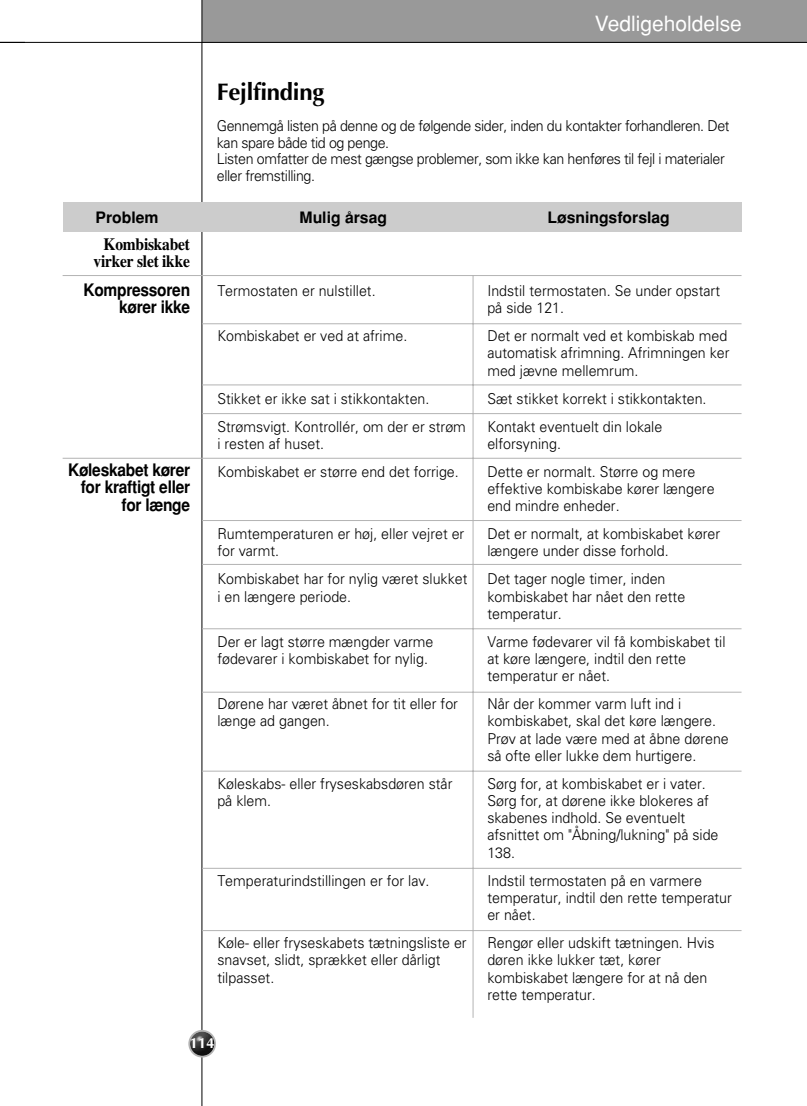
<style>
.page{position:relative;width:807px;height:1106px;background:#fff}
.page>*{position:absolute;margin:0;border:0;box-sizing:border-box;transform-origin:0 0}
.t1{font:700 24px "Optima";letter-spacing:-.01em;color:#000}
.t2{font:21px "Helvetica";color:#fff}
.t3{font:700 17.25px/17.2px "Helvetica";letter-spacing:-.015em;color:#000;text-align:right;scale:.9 1}
.t4{font:700 17.25px/17.2px "Times";letter-spacing:-.015em;color:#000;text-align:center;scale:.9 1}
.t5{font:700 15.75px "Helvetica";color:#000}
.t6{font:300 15px/17.2px "Univers";color:#000;scale:.95 1}
.t7{font:300 15px/16.5px "Univers";letter-spacing:-.025em;color:#000;scale:.95 1}
.t8{font:700 15px "Optane";color:#fff}
</style>
<div class="page">
<div style="left:202px;top:0;width:605px;height:43px;background:#999"></div>
<hr style="left:202px;top:0;width:1px;height:1106px;background:#000">
<svg style="left:188px;top:1029px;width:28px;height:28px"></svg>
<img style="left:190px;top:1031px;width:24px;height:24px;border-radius:50%">
<hr style="left:0;top:42px;width:807px;height:1px;background:#000">
<div style="left:63px;top:202px;width:679px;height:30px;background:#ccc"></div>
<hr style="left:202px;top:323px;width:540px;height:1px;background:#b3b3b3">
<hr style="left:202px;top:384px;width:540px;height:1px;background:#b3b3b3">
<hr style="left:202px;top:413px;width:540px;height:1px;background:#b3b3b3">
<hr style="left:63px;top:458px;width:679px;height:1px;background:#b3b3b3">
<hr style="left:63px;top:275px;width:679px;height:1px;background:#b3b3b3">
<hr style="left:202px;top:520px;width:540px;height:1px;background:#b3b3b3">
<hr style="left:202px;top:564px;width:540px;height:1px;background:#b3b3b3">
<hr style="left:202px;top:628px;width:540px;height:1px;background:#b3b3b3">
<hr style="left:202px;top:770px;width:540px;height:1px;background:#b3b3b3">
<hr style="left:202px;top:868px;width:540px;height:1px;background:#b3b3b3">
<hr style="left:202px;top:930px;width:540px;height:1px;background:#b3b3b3">
<hr style="left:202px;top:692px;width:540px;height:1px;background:#b3b3b3">
<hr style="left:473px;top:276px;width:1px;height:741px;background:#b3b3b3">
<h2 class="t2" style="left:595px;top:16px;width:149px">Vedligeholdelse</h2>
<h1 class="t1" style="left:217px;top:82px;width:109px">Fejlfinding</h1>
<p class="t7" style="left:217px;top:119px;width:541px">Gennemgå listen på denne og de følgende sider, inden du kontakter forhandleren. Det kan spare både tid og penge.<br>Listen omfatter de mest gængse problemer, som ikke kan henføres til fejl i materialer eller fremstilling.</p>
<p class="t5" style="left:96px;top:212px;width:64px">Problem</p>
<p class="t5" style="left:300px;top:212px;width:89px">Mulig årsag</p>
<p class="t5" style="left:547px;top:212px;width:124px">Løsningsforslag</p>
<p class="t4" style="left:94px;top:237px;width:109px">Kombiskabet virker slet ikke</p>
<p class="t3" style="left:83px;top:282px;width:120px">Kompressoren kører ikke</p>
<p class="t3" style="left:68px;top:463px;width:137px">Køleskabet kører for kraftigt eller for længe</p>
<p class="t6" style="left:217px;top:283px;width:168px">Termostaten er nulstillet.</p>
<p class="t6" style="left:217px;top:328px;width:201px">Kombiskabet er ved at afrime.</p>
<p class="t6" style="left:217px;top:386px;width:263px;line-height:27.9px">Stikket er ikke sat i stikkontakten.<br>Strømsvigt. Kontrollér, om der er strøm</p>
<p class="t6" style="left:217px;top:431px;width:256px;line-height:27.9px">i resten af huset.<br>Kombiskabet er større end det forrige.</p>
<p class="t6" style="left:217px;top:526px;width:262px">Rumtemperaturen er høj, eller vejret er for varmt.</p>
<p class="t6" style="left:217px;top:571px;width:265px">Kombiskabet har for nylig været slukket i en længere periode.</p>
<p class="t6" style="left:217px;top:634px;width:229px">Der er lagt større mængder varme fødevarer i kombiskabet for nylig.</p>
<p class="t6" style="left:217px;top:696px;width:255px">Dørene har været åbnet for tit eller for længe ad gangen.</p>
<p class="t6" style="left:217px;top:776px;width:249px">Køleskabs- eller fryseskabsdøren står på klem.</p>
<p class="t6" style="left:217px;top:873px;width:225px">Temperaturindstillingen er for lav.</p>
<p class="t6" style="left:217px;top:935px;width:264px">Køle- eller fryseskabets tætningsliste er snavset, slidt, sprækket eller dårligt tilpasset.</p>
<p class="t8" style="left:190px;top:1036px;width:26px">114</p>
<p class="t6" style="left:487px;top:283px;width:247px">Indstil termostaten. Se under opstart på side 121.</p>
<p class="t6" style="left:487px;top:328px;width:256px">Det er normalt ved et kombiskab med automatisk afrimning. Afrimningen ker med jævne mellemrum.</p>
<p class="t6" style="left:487px;top:386px;width:232px;line-height:27.9px">Sæt stikket korrekt i stikkontakten.<br>Kontakt eventuelt din lokale</p>
<p class="t6" style="left:487px;top:431px;width:221px;line-height:27.9px">elforsyning.<br>Dette er normalt. Større og mere</p>
<p class="t6" style="left:487px;top:481px;width:241px">effektive kombiskabe kører længere end mindre enheder.</p>
<p class="t6" style="left:487px;top:526px;width:246px">Det er normalt, at kombiskabet kører længere under disse forhold.</p>
<p class="t6" style="left:487px;top:571px;width:210px">Det tager nogle timer, inden kombiskabet har nået den rette temperatur.</p>
<p class="t6" style="left:487px;top:634px;width:252px">Varme fødevarer vil få kombiskabet til at køre længere, indtil den rette temperatur er nået.</p>
<p class="t6" style="left:487px;top:696px;width:256px">Når der kommer varm luft ind i kombiskabet, skal det køre længere.<br>Prøv at lade være med at åbne dørene så ofte eller lukke dem hurtigere.</p>
<p class="t6" style="left:487px;top:776px;width:245px">Sørg for, at kombiskabet er i vater.<br>Sørg for, at dørene ikke blokeres af skabenes indhold. Se eventuelt afsnittet om "Åbning/lukning" på side<br>138.</p>
<p class="t6" style="left:487px;top:873px;width:259px">Indstil termostaten på en varmere temperatur, indtil den rette temperatur er nået.</p>
<p class="t6" style="left:487px;top:935px;width:241px">Rengør eller udskift tætningen. Hvis døren ikke lukker tæt, kører kombiskabet længere for at nå den rette temperatur.</p>
</div>
